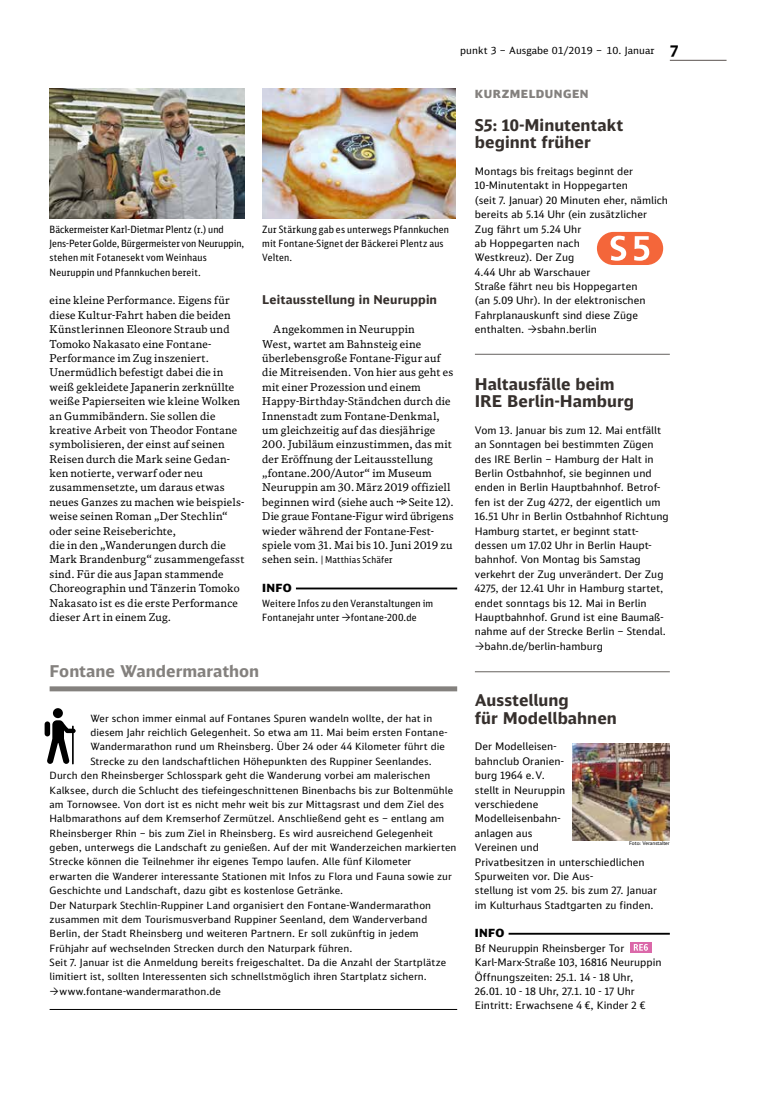
<style>
.page{position:relative;width:762px;height:1117px;background:#fff}
.page>*{position:absolute;margin:0;border:0;box-sizing:border-box;transform-origin:0 0}
.t1{font:700 16.25px/17.5px "DB Sans Alternate";color:#36302d}
.t2{font:700 16.25px "DB Sans Alternate";color:#84817e}
.t3{font:700 12.12px "DB Sans Alternate";letter-spacing:.01em;color:#36302d}
.t4{font:900 11.25px "DB Sans";letter-spacing:.04em;color:#84817e}
.t5{font:900 11.25px "DB Sans Alternate";letter-spacing:.02em;color:#000}
.t6{font:10.75px/14.4px "DB News";letter-spacing:.02em;color:#000}
.t7{font:10.38px/14.4px "DB Sans Alternate";letter-spacing:.005em;color:#000}
.t8{font:10px "DB Sans Alternate";letter-spacing:.01em;color:#000}
.t9{font:10px/14.4px "DB Sans Cond";letter-spacing:.02em;color:#000}
.t10{font:10px "DB Sans";letter-spacing:.01em;color:#000}
.t11{font:9.38px "DB Sans Cond";letter-spacing:.02em;color:#000}
.t12{font:5px "DB Sans Alternate";letter-spacing:-.01em;color:#000}
.s1{font-weight:700;font-size:15px}
.s2{font-family:"Punkt 3 regular";font-size:11.25px}
.s3{font-family:"DB News";font-size:10.75px}
</style>
<div class="page">
<hr style="left:670px;top:60px;width:56px;height:1px;background:#5a534f">
<hr style="left:296px;top:587px;width:161px;height:2px;background:#000">
<img style="left:262px;top:89px;width:194px;height:129px">
<img style="left:50px;top:89px;width:194px;height:129px">
<div style="left:50px;top:686px;width:407px;height:5px;background:#84817e"></div>
<hr style="left:50px;top:1008px;width:407px;height:1px;background:#000">
<div style="left:53px;top:708px;width:10px;height:10px;background:#000;border-radius:50%"></div>
<svg style="left:47px;top:720px;width:29px;height:44px"></svg>
<div style="left:45px;top:721px;width:5px;height:15px;background:#000;border-radius:3px"></div>
<hr style="left:475px;top:353px;width:195px;height:2px;background:#84817e">
<hr style="left:475px;top:671px;width:195px;height:1px;background:#84817e">
<div style="left:597px;top:232px;width:66px;height:33px;background:#f4663a;border-radius:17px"></div>
<svg style="left:610px;top:236px;width:16px;height:25px"></svg>
<svg style="left:634px;top:236px;width:15px;height:25px"></svg>
<hr style="left:508px;top:932px;width:162px;height:2px;background:#000">
<svg style="left:630px;top:942px;width:21px;height:10px"></svg>
<svg style="left:634px;top:943px;width:14px;height:7px"></svg>
<img style="left:572px;top:743px;width:98px;height:97px">
<p class="t10" style="left:460px;top:44px;width:220px">punkt 3 – Ausgabe 01/2019 – 10. Januar <span class="s1">7</span></p>
<p class="t9" style="left:50px;top:221px;width:196px">Bäckermeister Karl-Dietmar Plentz (r.) und Jens-Peter Golde, Bürgermeister von Neuruppin, stehen mit Fotanesekt vom Weinhaus Neuruppin und Pfannkuchen bereit.</p>
<p class="t9" style="left:262px;top:221px;width:188px">Zur Stärkung gab es unterwegs Pfannkuchen mit Fontane-Signet der Bäckerei Plentz aus<br>Velten.</p>
<p class="t6" style="left:50px;top:293px;width:196px">eine kleine Performance. Eigens für diese Kultur-Fahrt haben die beiden Künstlerinnen Eleonore Straub und Tomoko Nakasato eine Fontane-Performance im Zug inszeniert.<br>Unermüdlich befestigt dabei die in weiß gekleidete Japanerin zerknüllte weiße Papierseiten wie kleine Wolken an Gummibändern. Sie sollen die kreative Arbeit von Theodor Fontane symbolisieren, der einst auf seinen Reisen durch die Mark seine Gedan&shy;ken notierte, verwarf oder neu zusammensetzte, um daraus etwas neues Ganzes zu machen wie beispiels&shy;weise seinen Roman „Der Stechlin“ oder seine Reiseberichte,<br>die in den „Wanderungen durch die Mark Brandenburg“ zusammengefasst sind. Für die aus Japan stammende Choreographin und Tänzerin Tomoko Nakasato ist es die erste Performance dieser Art in einem Zug.</p>
<p class="t3" style="left:262px;top:292px;width:176px">Leitausstellung in Neuruppin</p>
<p class="t6" style="left:262px;top:322px;width:193px;text-indent:11px">Angekommen in Neuruppin<br>West, wartet am Bahnsteig eine überlebensgroße Fontane-Figur auf die Mitreisenden. Von hier aus geht es mit einer Prozession und einem Happy-Birthday-Ständchen durch die Innenstadt zum Fontane-Denkmal, um gleichzeitig auf das diesjährige 200. Jubiläum einzustimmen, das mit der Eröffnung der Leitausstellung „fontane.200/Autor“ im Museum Neuruppin am 30.März 2019 offiziell beginnen wird (siehe auch <span class="s2">m</span> Seite 12).<br>Die graue Fontane-Figur wird übrigens wieder während der Fontane-Fest&shy;spiele vom 31. Mai bis 10. Juni 2019 zu</p>
<p class="t11" style="left:262px;top:554px;width:132px"><span class="s3">sehen sein.</span> | Matthias Schäfer</p>
<p class="t5" style="left:262px;top:580px;width:31px">INFO</p>
<p class="t9" style="left:262px;top:595px;width:172px">Weitere Infos zu den Veranstaltungen im<br>Fontanejahr unter fontane-200.de</p>
<p class="t2" style="left:50px;top:661px;width:211px">Fontane Wandermarathon</p>
<p class="t8" style="left:90px;top:711px;width:343px">Wer schon immer einmal auf Fontanes Spuren wandeln wollte, der hat in</p>
<p class="t8" style="left:90px;top:726px;width:358px">diesem Jahr reichlich Gelegenheit. So etwa am 11. Mai beim ersten Fontane-</p>
<p class="t8" style="left:90px;top:740px;width:356px">Wandermarathon rund um Rheinsberg. Über 24 oder 44 Kilometer führt die</p>
<p class="t8" style="left:90px;top:754px;width:343px">Strecke zu den landschaftlichen Höhepunkten des Ruppiner Seenlandes.</p>
<p class="t8" style="left:50px;top:769px;width:382px">Durch den Rheinsberger Schlosspark geht die Wanderung vorbei am malerischen</p>
<p class="t8" style="left:50px;top:783px;width:405px">Kalksee, durch die Schlucht des tiefeingeschnittenen Binenbachs bis zur Boltenmühle</p>
<p class="t8" style="left:50px;top:797px;width:396px">am Tornowsee. Von dort ist es nicht mehr weit bis zur Mittagsrast und dem Ziel des</p>
<p class="t8" style="left:50px;top:812px;width:396px">Halbmarathons auf dem Kremserhof Zermützel. Anschließend geht es – entlang am</p>
<p class="t8" style="left:50px;top:826px;width:385px">Rheinsberger Rhin – bis zum Ziel in Rheinsberg. Es wird ausreichend Gelegenheit</p>
<p class="t8" style="left:50px;top:841px;width:408px">geben, unterwegs die Landschaft zu genießen. Auf der mit Wanderzeichen markierten</p>
<p class="t8" style="left:50px;top:855px;width:363px">Strecke können die Teilnehmer ihr eigenes Tempo laufen. Alle fünf Kilometer</p>
<p class="t8" style="left:50px;top:869px;width:404px">erwarten die Wanderer interessante Stationen mit Infos zu Flora und Fauna sowie zur</p>
<p class="t8" style="left:50px;top:884px;width:295px">Geschichte und Landschaft, dazu gibt es kostenlose Getränke.</p>
<p class="t8" style="left:50px;top:898px;width:383px">Der Naturpark Stechlin-Ruppiner Land organisiert den Fontane-Wandermarathon</p>
<p class="t8" style="left:50px;top:912px;width:379px">zusammen mit dem Tourismusverband Ruppiner Seenland, dem Wanderverband</p>
<p class="t8" style="left:50px;top:927px;width:370px">Berlin, der Stadt Rheinsberg und weiteren Partnern. Er soll zukünftig in jedem</p>
<p class="t8" style="left:50px;top:941px;width:304px">Frühjahr auf wechselnden Strecken durch den Naturpark führen.</p>
<p class="t8" style="left:50px;top:956px;width:398px">Seit 7. Januar ist die Anmeldung bereits freigeschaltet. Da die Anzahl der Startplätze</p>
<p class="t8" style="left:50px;top:970px;width:379px">limitiert ist, sollten Interessenten sich schnellstmöglich ihren Startplatz sichern.</p>
<p class="t8" style="left:60px;top:984px;width:163px">www.fontane-wandermarathon.de</p>
<p class="t4" style="left:475px;top:86px;width:115px">KURZMELDUNGEN</p>
<p class="t1" style="left:475px;top:116px;width:150px">S5: 10-Minutentakt beginnt früher</p>
<p class="t7" style="left:475px;top:164px;width:195px">Montags bis freitags beginnt der<br>10-Minutentakt in Hoppegarten<br>(seit 7. Januar) 20 Minuten eher, nämlich bereits ab 5.14 Uhr (ein zusätzlicher<br>Zug fährt um 5.24 Uhr<br>ab Hoppegarten nach<br>Westkreuz). Der Zug<br>4.44 Uhr ab Warschauer<br>Straße fährt neu bis Hoppegarten<br>(an 5.09 Uhr). In der elektronischen<br>Fahrplanauskunft sind diese Züge enthalten. sbahn.berlin</p>
<p class="t1" style="left:475px;top:374px;width:161px">Haltausfälle beim<br>IRE Berlin-Hamburg</p>
<p class="t7" style="left:475px;top:422px;width:188px">Vom 13. Januar bis zum 12. Mai entfällt</p>
<p class="t7" style="left:475px;top:437px;width:180px">an Sonntagen bei bestimmten Zügen</p>
<p class="t7" style="left:475px;top:451px;width:180px">des IRE Berlin – Hamburg der Halt in</p>
<p class="t7" style="left:475px;top:466px;width:178px">Berlin Ostbahnhof, sie beginnen und</p>
<p class="t7" style="left:475px;top:480px;width:187px">enden in Berlin Hauptbahnhof. Betrof-</p>
<p class="t7" style="left:475px;top:494px;width:187px">fen ist der Zug 4272, der eigentlich um</p>
<p class="t7" style="left:475px;top:509px;width:195px">16.51 Uhr in Berlin Ostbahnhof Richtung</p>
<p class="t7" style="left:475px;top:523px;width:165px">Hamburg startet, er beginnt statt-</p>
<p class="t7" style="left:475px;top:537px;width:178px">dessen um 17.02 Uhr in Berlin Haupt-</p>
<p class="t7" style="left:475px;top:552px;width:167px">bahnhof. Von Montag bis Samstag</p>
<p class="t7" style="left:475px;top:566px;width:190px">verkehrt der Zug unverändert. Der Zug</p>
<p class="t7" style="left:475px;top:581px;width:190px">4275, der 12.41 Uhr in Hamburg startet,</p>
<p class="t7" style="left:475px;top:595px;width:173px">endet sonntags bis 12. Mai in Berlin</p>
<p class="t7" style="left:475px;top:609px;width:190px">Hauptbahnhof. Grund ist eine Baumaß-</p>
<p class="t7" style="left:475px;top:624px;width:192px">nahme auf der Strecke Berlin – Stendal.</p>
<p class="t7" style="left:485px;top:638px;width:120px">bahn.de/berlin-hamburg</p>
<p class="t1" style="left:475px;top:691px;width:143px">Ausstellung<br>für Modellbahnen</p>
<p class="t7" style="left:475px;top:739px;width:184px">Der Modelleisen-<br>bahnclub Oranien-<br>burg 1964 e.V.<br>stellt in Neuruppin<br>verschiedene<br>Modelleisenbahn-<br>anlagen aus<br>Vereinen und<br>Privatbesitzen in unterschiedlichen<br>Spurweiten vor. Die Aus-<br>stellung ist vom 25. bis zum 27. Januar im Kulturhaus Stadtgarten zu finden.</p>
<p class="t5" style="left:475px;top:925px;width:31px">INFO</p>
<p class="t7" style="left:475px;top:940px;width:188px">Bf Neuruppin Rheinsberger Tor Karl-Marx-Straße 103, 16816 Neuruppin Öffnungszeiten: 25.1. 14 - 18 Uhr, 26.01. 10 - 18 Uhr, 27.1. 10 - 17 Uhr Eintritt: Erwachsene 4 €, Kinder 2 €</p>
<p class="t12" style="left:629px;top:840px;width:42px">Foto: Veranstalter</p>
</div>
